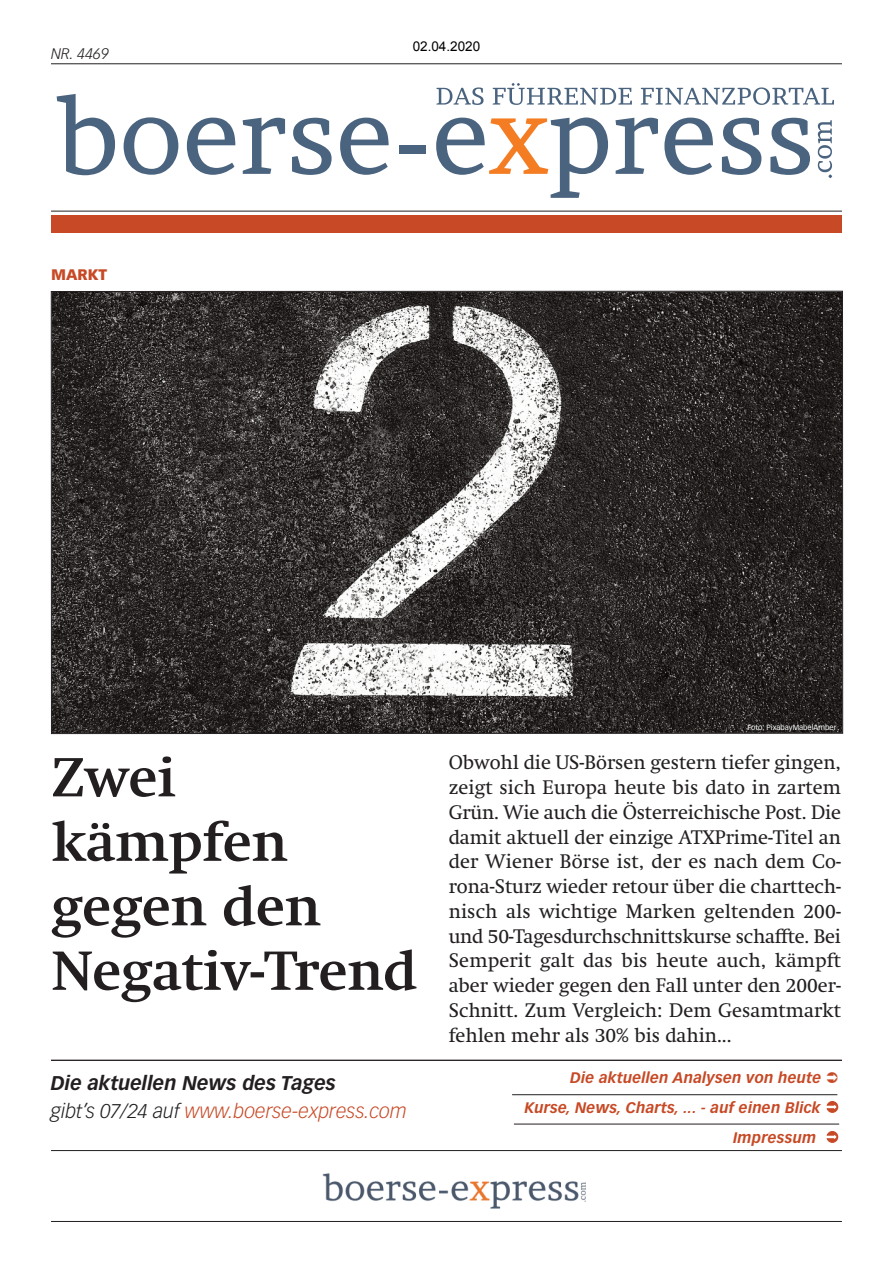
<style>
.page{position:relative;width:893px;height:1263px;background:#fff}
.page>*{position:absolute;margin:0;border:0;box-sizing:border-box;transform-origin:0 0}
.t1{font:700 54px/64.5px "Swift";color:#231f20}
.t2{font:19.5px/24.8px "Swift";color:#231f20;text-align:justify}
.t3{font:italic 700 19.5px/27.2px "Vectora LH";color:#231f20}
.t4{font:italic 700 15px "Vectora LH";letter-spacing:.01em;color:#c74925}
.t5{font:italic 300 15px "Vectora LH";letter-spacing:.01em;color:#231f20}
.t6{font:900 15px "Vectora LH";color:#c74925}
.t7{font:13.5px "Arial";color:#000}
.t8{font:7.5px "Vectora LH";color:#fff}
.s1{font-weight:300}
.s2{font-weight:300;color:#c74925}
</style>
<div class="page">
<hr style="left:51px;top:64px;width:791px;height:1px;background:#231f20">
<hr style="left:51px;top:211px;width:791px;height:1px;background:#231f20">
<div style="left:51px;top:215px;width:791px;height:17px;background:#c74925"></div>
<hr style="left:51px;top:1150px;width:791px;height:1px;background:#231f20">
<hr style="left:51px;top:1221px;width:791px;height:1px;background:#231f20">
<img style="left:53px;top:293px;width:788px;height:439px">
<img style="left:322px;top:1173px;width:264px;height:36px">
<hr style="left:51px;top:1060px;width:791px;height:1px;background:#231f20">
<svg style="left:57px;top:94px;width:58px;height:81px"></svg>
<svg style="left:124px;top:117px;width:54px;height:58px"></svg>
<svg style="left:187px;top:118px;width:48px;height:57px"></svg>
<svg style="left:243px;top:118px;width:42px;height:56px"></svg>
<svg style="left:292px;top:118px;width:40px;height:57px"></svg>
<svg style="left:340px;top:118px;width:49px;height:57px"></svg>
<div style="left:399px;top:145px;width:26px;height:8px;background:#4a637f"></div>
<svg style="left:436px;top:117px;width:172px;height:81px"></svg>
<svg style="left:616px;top:118px;width:42px;height:56px"></svg>
<svg style="left:664px;top:118px;width:49px;height:57px"></svg>
<svg style="left:722px;top:118px;width:39px;height:57px"></svg>
<svg style="left:770px;top:118px;width:40px;height:57px"></svg>
<svg style="left:818px;top:120px;width:14px;height:58px"></svg>
<svg style="left:436px;top:87px;width:47px;height:18px"></svg>
<svg style="left:493px;top:83px;width:139px;height:22px"></svg>
<svg style="left:641px;top:87px;width:193px;height:18px"></svg>
<hr style="left:514px;top:1124px;width:325px;height:1px;background:#231f20">
<hr style="left:512px;top:1094px;width:325px;height:1px;background:#231f20">
<p class="t5" style="left:51px;top:47px;width:59px">NR. 4469</p>
<p class="t6" style="left:51px;top:267px;width:58px">MARKT</p>
<p class="t7" style="left:413px;top:38px;width:69px">02.04.2020</p>
<p class="t8" style="left:747px;top:724px;width:91px">Foto: PixabayMabelAmber</p>
<h1 class="t1" style="left:52px;top:750px;width:367px">Zwei kämpfen gegen den<br>Negativ-Trend</h1>
<p class="t3" style="left:51px;top:1071px;width:357px">Die aktuellen News des Tages<br><span class="s1">gibt’s 07/24 auf</span> <span class="s2">www.boerse-express.com</span></p>
<p class="t2" style="left:449px;top:752px;width:394px">Obwohl die US-Börsen gestern tiefer gingen, zeigt sich Europa heute bis dato in zartem Grün. Wie auch die Österreichische Post. Die damit aktuell der einzige ATXPrime-Titel an der Wiener Börse ist, der es nach dem Co&shy;rona-Sturz wieder retour über die charttech&shy;nisch als wichtige Marken geltenden 200- und 50-Tagesdurchschnittskurse schaffte. Bei Semperit galt das bis heute auch, kämpft aber wieder gegen den Fall unter den 200er-Schnitt. Zum Vergleich: Dem Gesamtmarkt fehlen mehr als 30% bis dahin...</p>
<p class="t4" style="left:570px;top:1071px;width:253px">Die aktuellen Analysen von heute</p>
<p class="t4" style="left:524px;top:1101px;width:298px">Kurse, News, Charts, ... - auf einen Blick</p>
<p class="t4" style="left:733px;top:1131px;width:85px">Impressum</p>
</div>
